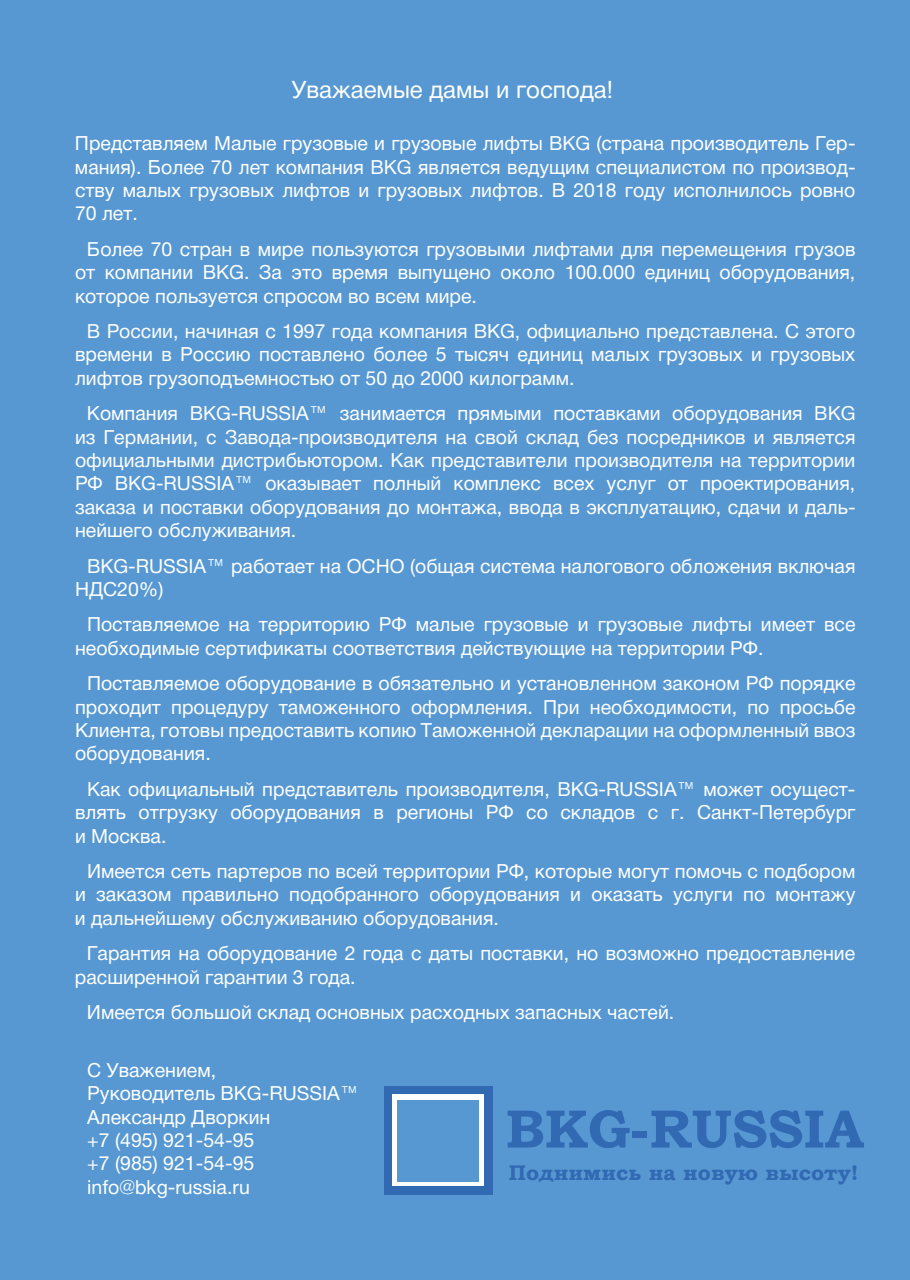
<style>
.page{position:relative;width:910px;height:1280px;background:#5798d2}
.page>*{position:absolute;margin:0;border:0;box-sizing:border-box;transform-origin:0 0}
.t1{font:700 54.15px "Bookman Old Style";color:#3169b3}
.t2{font:24px "Helvetica Neue Cyr";color:#fff}
.t3{font:700 21.15px "Bookman Old Style";color:#3169b3}
.t4{font:19.5px/23.4px "Helvetica Neue Cyr";color:#fff;text-align:justify}
</style>
<div class="page">
<div style="left:384px;top:1086px;width:109px;height:109px;background:#3169b3"></div>
<div style="left:392px;top:1094px;width:92px;height:92px;background:#fff"></div>
<div style="left:398px;top:1100px;width:81px;height:81px;background:#5798d2"></div>
<p class="t2" style="left:292px;top:76px;width:323px">Уважаемые дамы и господа!</p>
<p class="t4" style="left:75px;top:132px;width:782px">Представляем Малые грузовые и грузовые лифты BKG (страна производитель Гер&shy;мания). Более 70 лет компания BKG является ведущим специалистом по производ&shy;ству малых грузовых лифтов и грузовых лифтов. В 2018 году исполнилось ровно 70 лет.</p>
<p class="t4" style="left:75px;top:237px;width:782px;text-indent:12px">Более 70 стран в мире пользуются грузовыми лифтами для перемещения грузов от компании BKG. За это время выпущено около 100.000 единиц оборудования, которое пользуется спросом во всем мире.</p>
<p class="t4" style="left:75px;top:320px;width:782px;text-indent:12px">В России, начиная с 1997 года компания BKG, официально представлена. С этого времени в Россию поставлено более 5 тысяч единиц малых грузовых и грузовых лифтов грузоподъемностью от 50 до 2000 килограмм.</p>
<p class="t4" style="left:75px;top:402px;width:782px;text-indent:12px">Компания BKG-RUSSIA™ занимается прямыми поставками оборудования BKG из Германии, с Завода-производителя на свой склад без посредников и является официальными дистрибьютором. Как представители производителя на территории РФ BKG-RUSSIA™ оказывает полный комплекс всех услуг от проектирования, заказа и поставки оборудования до монтажа, ввода в эксплуатацию, сдачи и даль&shy;нейшего обслуживания.</p>
<p class="t4" style="left:75px;top:554px;width:782px;text-indent:12px">BKG-RUSSIA™ работает на ОСНО (общая система налогового обложения включая<br>НДС20%)</p>
<p class="t4" style="left:75px;top:613px;width:782px;text-indent:12px">Поставляемое на территорию РФ малые грузовые и грузовые лифты имеет все необходимые сертификаты соответствия действующие на территории РФ.</p>
<p class="t4" style="left:75px;top:672px;width:782px;text-indent:12px">Поставляемое оборудование в обязательно и установленном законом РФ порядке проходит процедуру таможенного оформления. При необходимости, по просьбе Клиента, готовы предоставить копию Таможенной декларации на оформленный ввоз оборудования.</p>
<p class="t4" style="left:75px;top:777px;width:782px;text-indent:12px">Как официальный представитель производителя, BKG-RUSSIA™ может осущест&shy;влять отгрузку оборудования в регионы РФ со складов с г. Санкт-Петербург и Москва.</p>
<p class="t4" style="left:75px;top:860px;width:782px;text-indent:12px">Имеется сеть партеров по всей территории РФ, которые могут помочь с подбором и заказом правильно подобранного оборудования и оказать услуги по монтажу и дальнейшему обслуживанию оборудования.</p>
<p class="t4" style="left:75px;top:942px;width:782px;text-indent:12px">Гарантия на оборудование 2 года с даты поставки, но возможно предоставление расширенной гарантии 3 года.</p>
<p class="t4" style="left:87px;top:1001px;width:589px">Имеется большой склад основных расходных запасных частей.</p>
<p class="t4" style="left:87px;top:1058px;width:273px;text-align:left">С Уважением,<br>Руководитель BKG-RUSSIA™<br>Александр Дворкин<br>+7 (495) 921-54-95<br>+7 (985) 921-54-95 info@bkg-russia.ru</p>
<h1 class="t1" style="left:505px;top:1090px;width:360px">BKG-RUSSIA</h1>
<p class="t3" style="left:509px;top:1157px;width:351px">Поднимись на новую высоту!</p>
</div>
